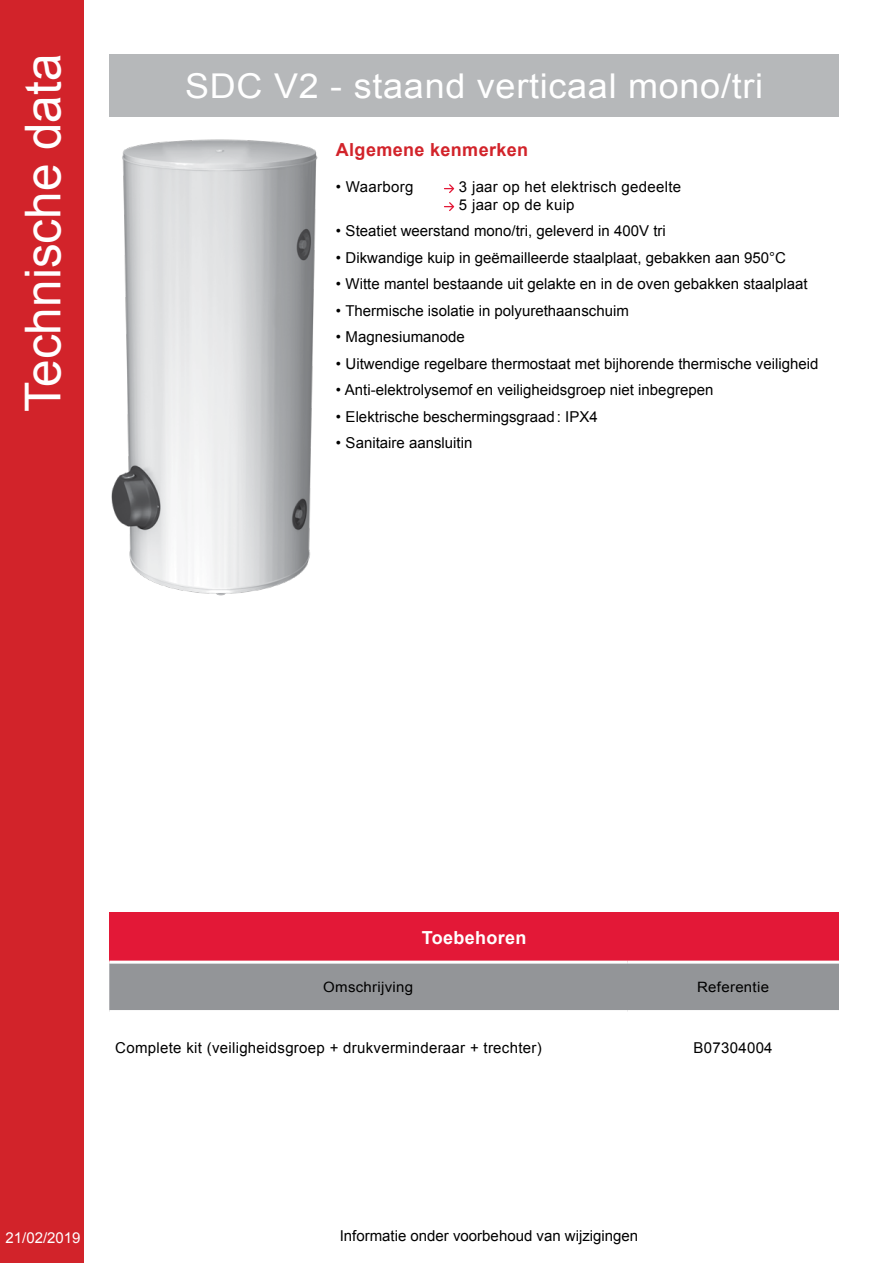
<style>
.page{position:relative;width:893px;height:1263px;background:#fff}
.page>*{position:absolute;margin:0;border:0;box-sizing:border-box;transform-origin:0 0}
.t1{font:49.5px "Arial";color:#fff}
.t2{font:34.2px "Arial";letter-spacing:.02em;color:#fff;scale:1.05 1}
.t3{font:700 18px "Arial";letter-spacing:.02em;color:#d2232a}
.t4{font:700 18px "Arial";letter-spacing:.02em;color:#fff}
.t5{font:15px "Arial";color:#000}
.t6{font:15px/18px "Arial";letter-spacing:.02em;color:#000}
.t7{font:15px "Arial";color:#fff}
.t8{font:14.25px "Arial";letter-spacing:.02em;color:#000;scale:1.05 1}
</style>
<div class="page">
<div style="left:109px;top:54px;width:730px;height:63px;background:#b6b8ba"></div>
<div style="left:109px;top:913px;width:730px;height:49px;background:#e31837"></div>
<div style="left:109px;top:964px;width:730px;height:46px;background:#939598"></div>
<hr style="left:109px;top:961px;width:518px;height:3px;background:#fff">
<hr style="left:627px;top:961px;width:212px;height:3px;background:#fff">
<svg style="left:444px;top:184px;width:10px;height:9px"></svg>
<svg style="left:444px;top:202px;width:10px;height:9px"></svg>
<img style="left:111px;top:139px;width:207px;height:457px">
<div style="left:0;top:0;width:84px;height:1263px;background:#d2232a"></div>
<h1 class="t1" style="left:11px;top:412px;width:359px;rotate:-90deg">Technische data</h1>
<h2 class="t2" style="left:185px;top:63px;width:552px">SDC V2 - staand verticaal mono/tri</h2>
<p class="t3" style="left:336px;top:137px;width:194px">Algemene kenmerken</p>
<p class="t6" style="left:336px;top:177px;width:79px">• Waarborg</p>
<p class="t6" style="left:459px;top:177px;width:224px">3 jaar op het elektrisch gedeelte<br>5 jaar op de kuip</p>
<p class="t5" style="left:336px;top:221px;width:331px">• Steatiet weerstand mono/tri, geleverd in 400V tri</p>
<p class="t5" style="left:336px;top:247px;width:452px">• Dikwandige kuip in geëmailleerde staalplaat, gebakken aan 950°C</p>
<p class="t5" style="left:336px;top:274px;width:473px">• Witte mantel bestaande uit gelakte en in de oven gebakken staalplaat</p>
<p class="t5" style="left:336px;top:300px;width:294px">• Thermische isolatie in polyurethaanschuim</p>
<p class="t5" style="left:336px;top:327px;width:130px">• Magnesiumanode</p>
<p class="t5" style="left:336px;top:353px;width:484px">• Uitwendige regelbare thermostaat met bijhorende thermische veiligheid</p>
<p class="t5" style="left:336px;top:380px;width:379px">• Anti-elektrolysemof en veiligheidsgroep niet inbegrepen</p>
<p class="t5" style="left:336px;top:406px;width:263px">• Elektrische beschermingsgraad: IPX4</p>
<p class="t5" style="left:336px;top:433px;width:138px">• Sanitaire aansluitin</p>
<p class="t4" style="left:422px;top:926px;width:106px">Toebehoren</p>
<p class="t8" style="left:323px;top:978px;width:87px">Omschrijving</p>
<p class="t8" style="left:697px;top:978px;width:70px">Referentie</p>
<p class="t6" style="left:115px;top:1039px;width:428px">Complete kit (veiligheidsgroep + drukverminderaar + trechter)</p>
<p class="t6" style="left:693px;top:1039px;width:81px">B07304004</p>
<p class="t7" style="left:6px;top:1228px;width:77px">21/02/2019</p>
<p class="t5" style="left:340px;top:1226px;width:300px">Informatie onder voorbehoud van wijzigingen</p>
</div>
